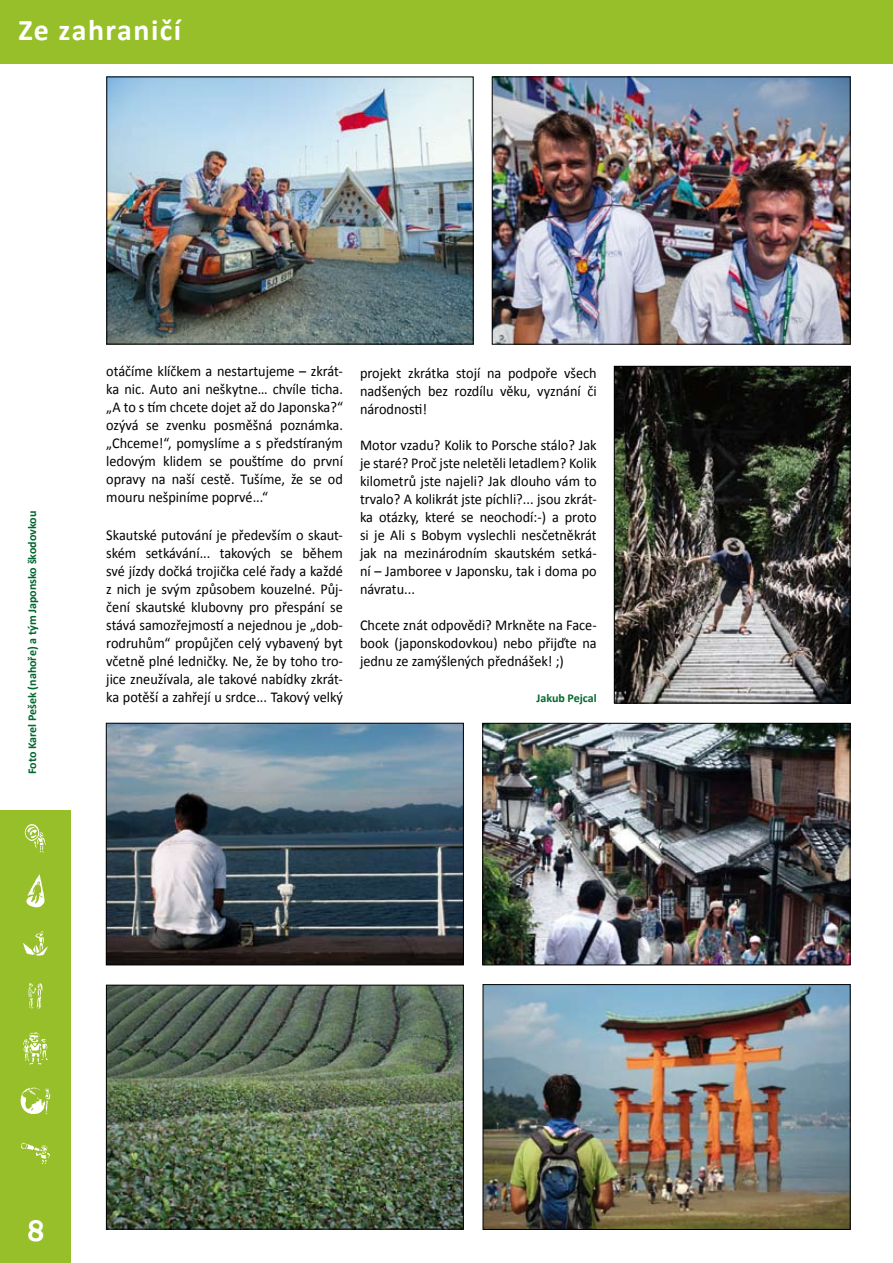
<style>
.page{position:relative;width:893px;height:1263px;background:#fff}
.page>*{position:absolute;margin:0;border:0;box-sizing:border-box;transform-origin:0 0}
.t1{font:34.5px "Berlin Sans FB";color:#fff}
.t2{font:700 30px "Calibri";letter-spacing:.05em;color:#fff}
.t3{font:15px/18px "Calibri";color:#000;text-align:justify;scale:.95 1}
.t4{font:700 12px "Calibri";color:#00672e}
</style>
<div class="page">
<div style="left:0;top:0;width:893px;height:63px;background:#96bf29"></div>
<div style="left:0;top:810px;width:71px;height:453px;background:#96bf29"></div>
<svg style="left:21px;top:1143px;width:29px;height:21px"></svg>
<svg style="left:21px;top:1087px;width:30px;height:27px"></svg>
<svg style="left:23px;top:1032px;width:25px;height:33px"></svg>
<svg style="left:28px;top:983px;width:15px;height:26px"></svg>
<svg style="left:23px;top:931px;width:25px;height:25px"></svg>
<svg style="left:26px;top:874px;width:19px;height:33px"></svg>
<svg style="left:25px;top:824px;width:21px;height:29px"></svg>
<img style="left:616px;top:368px;width:232px;height:333px">
<div style="left:614px;top:366px;width:236px;height:337px;border:1px solid #000"></div>
<img style="left:484px;top:725px;width:364px;height:238px">
<div style="left:482px;top:723px;width:368px;height:242px;border:1px solid #000"></div>
<img style="left:485px;top:986px;width:363px;height:242px">
<div style="left:483px;top:984px;width:367px;height:246px;border:1px solid #000"></div>
<img style="left:108px;top:987px;width:354px;height:240px">
<div style="left:106px;top:985px;width:358px;height:244px;border:1px solid #000"></div>
<img style="left:108px;top:79px;width:364px;height:263px">
<div style="left:106px;top:77px;width:368px;height:267px;border:1px solid #000"></div>
<img style="left:494px;top:79px;width:354px;height:264px">
<div style="left:492px;top:77px;width:358px;height:268px;border:1px solid #000"></div>
<img style="left:108px;top:725px;width:354px;height:238px">
<div style="left:106px;top:723px;width:358px;height:242px;border:1px solid #000"></div>
<h2 class="t2" style="left:18px;top:8px;width:164px">Ze zahraničí</h2>
<p class="t4" style="left:24px;top:774px;width:265px;rotate:-90deg">Foto Karel Pešek (nahoře) a tým Japonsko škodovkou</p>
<p class="t3" style="left:106px;top:361px;width:251px">otáčíme klíčkem a nestartujeme – zkrát&shy;ka nic. Auto ani neškytne… chvíle ticha. „A to s tím chcete dojet až do Japonska?“ ozývá se zvenku posměšná poznámka. „Chceme!“, pomyslíme a s předstíraným ledovým klidem se pouštíme do první opravy na naší cestě. Tušíme, že se od mouru nešpiníme poprvé...“</p>
<p class="t3" style="left:106px;top:526px;width:251px">Skautské putování je především o skaut&shy;ském setkávání... takových se během své jízdy dočká trojička celé řady a každé z nich je svým způsobem kouzelné. Půj&shy;čení skautské klubovny pro přespání se stává samozřejmostí a nejednou je „dob&shy;rodruhům“ propůjčen celý vybavený byt včetně plné ledničky. Ne, že by toho tro&shy;jice zneužívala, ale takové nabídky zkrát&shy;ka potěší a zahřejí u srdce... Takový velký</p>
<p class="t3" style="left:360px;top:364px;width:251px">projekt zkrátka stojí na podpoře všech nadšených bez rozdílu věku, vyznání či národnosti!</p>
<p class="t3" style="left:360px;top:436px;width:251px">Motor vzadu? Kolik to Porsche stálo? Jak je staré? Proč jste neletěli letadlem? Kolik kilometrů jste najeli? Jak dlouho vám to trvalo? A kolikrát jste píchli?... jsou zkrát&shy;ka otázky, které se neochodí:-) a proto si je Ali s Bobym vyslechli nesčetněkrát jak na mezinárodním skautském setká&shy;ní – Jamboree v Japonsku, tak i doma po návratu...</p>
<p class="t3" style="left:360px;top:616px;width:251px">Chcete znát odpovědi? Mrkněte na Face&shy;book (japonskodovkou) nebo přijďte na jednu ze zamýšlených přednášek! ;)</p>
<p class="t4" style="left:536px;top:690px;width:62px">Jakub Pejcal</p>
<h1 class="t1" style="left:28px;top:1210px;width:17px">8</h1>
</div>
